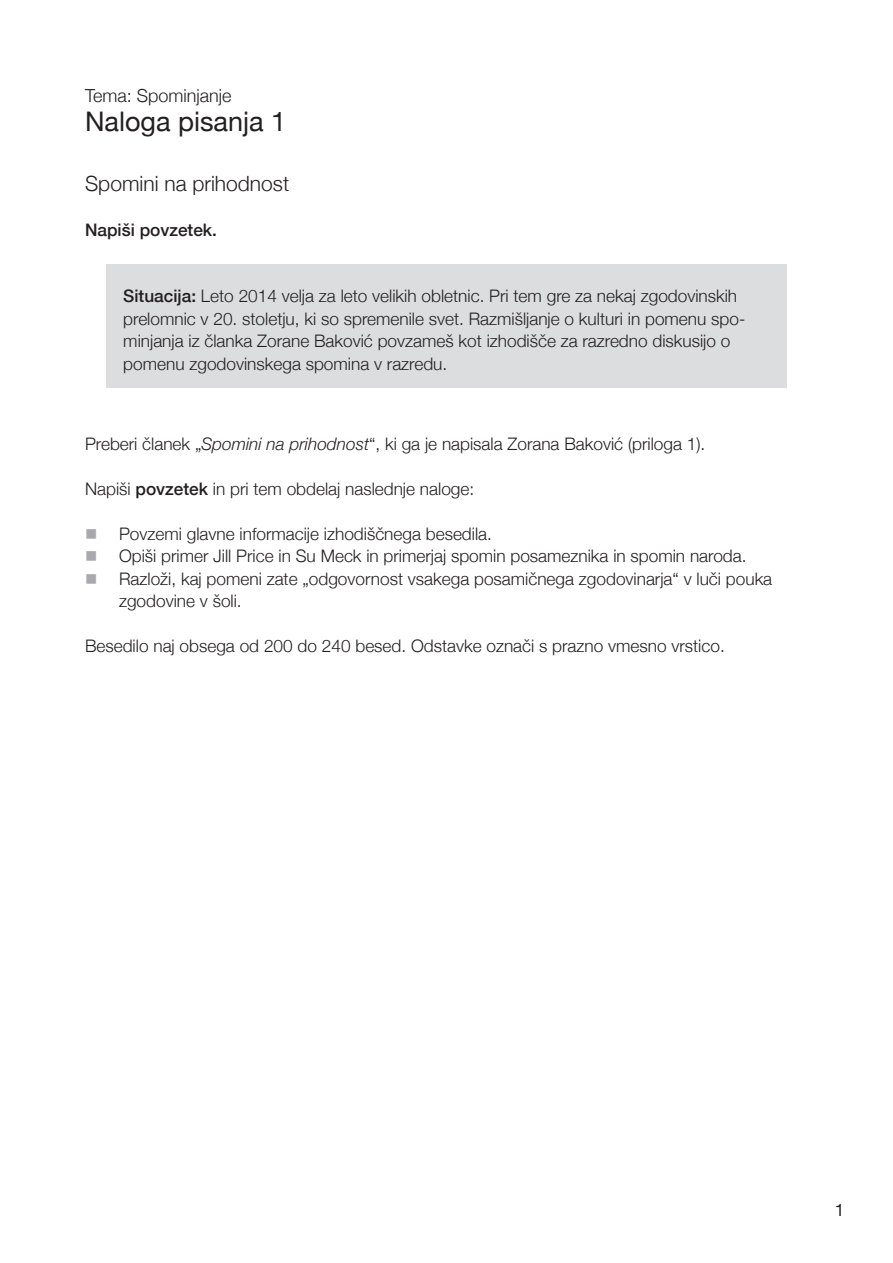
<style>
.page{position:relative;width:893px;height:1263px;background:#fff}
.page>*{position:absolute;margin:0;border:0;box-sizing:border-box;transform-origin:0 0}
.t1{font:27px "Helvetica Neue";color:#231f20}
.t2{font:300 21px "Helvetica Neue";color:#231f20}
.t3{font:300 18px "Helvetica Neue";color:#231f20}
.t4{font:300 17.25px/22.5px "Helvetica Neue";color:#231f20}
.t5{font:500 17.25px "Helvetica Neue";color:#231f20}
.t6{font:17.25px "Helvetica Neue";color:#231f20}
.s1{font-weight:500}
.s2{font-style:italic}
.s3{color:#a8a9ad}
</style>
<div class="page">
<div style="left:106px;top:264px;width:681px;height:124px;background:#dcdddf"></div>
<p class="t3" style="left:85px;top:82px;width:148px">Tema: Spominjanje</p>
<h1 class="t1" style="left:85px;top:102px;width:203px">Naloga pisanja 1</h1>
<p class="t2" style="left:85px;top:167px;width:206px">Spomini na prihodnost</p>
<p class="t5" style="left:85px;top:216px;width:133px">Napiši povzetek.</p>
<p class="t4" style="left:123px;top:284px;width:624px"><span class="s1">Situacija:</span> Leto 2014 velja za leto velikih obletnic. Pri tem gre za nekaj zgodovinskih prelomnic v 20. stoletju, ki so spremenile svet. Razmišljanje o kulturi in pomenu spo&shy;minjanja iz članka Zorane Baković povzameš kot izhodišče za razredno diskusijo o pomenu zgodovinskega spomina v razredu.</p>
<p class="t4" style="left:85px;top:431px;width:622px">Preberi članek „<span class="s2">Spomini na prihodnost</span>“, ki ga je napisala Zorana Baković (priloga 1).</p>
<p class="t4" style="left:85px;top:476px;width:391px">Napiši <span class="s1">povzetek</span> in pri tem obdelaj naslednje naloge:</p>
<p class="t4" style="left:85px;top:521px;width:408px"><span class="s3">■</span> Povzemi glavne informacije izhodiščnega besedila.</p>
<p class="t4" style="left:85px;top:544px;width:663px"><span class="s3">■</span> Opiši primer Jill Price in Su Meck in primerjaj spomin posameznika in spomin naroda.</p>
<p class="t4" style="left:119px;top:566px;width:655px;text-indent:-34px"><span class="s3">■</span> Razloži, kaj pomeni zate „odgovornost vsakega posamičnega zgodovinarja“ v luči pouka zgodovine v šoli.</p>
<p class="t4" style="left:85px;top:634px;width:641px">Besedilo naj obsega od 200 do 240 besed. Odstavke označi s prazno vmesno vrstico.</p>
<p class="t6" style="left:835px;top:1197px;width:11px">1</p>
</div>
